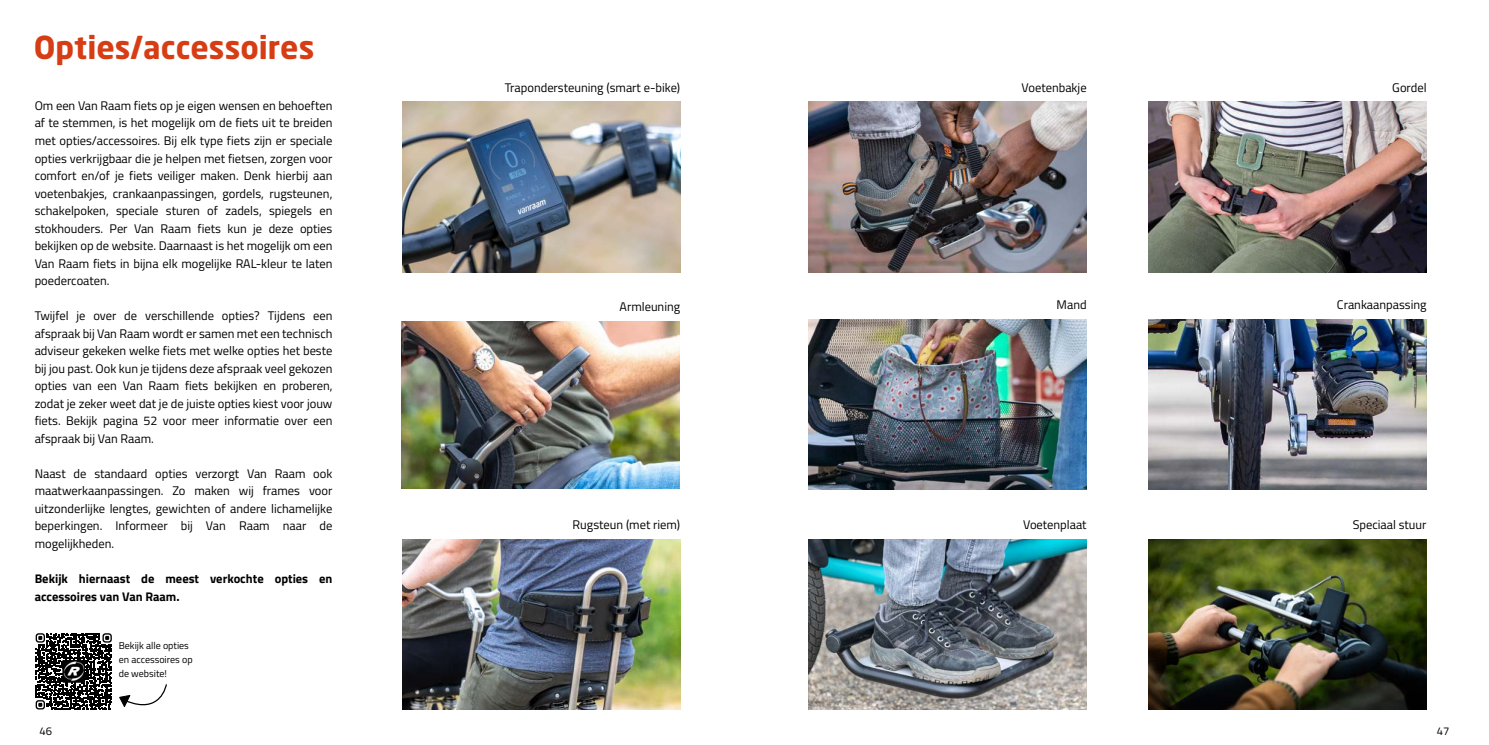
<style>
.page{position:relative;width:1489px;height:745px;background:#fff}
.page>*{position:absolute;margin:0;border:0;box-sizing:border-box;transform-origin:0 0}
.t1{font:700 31.25px "Neo Sans VR";color:#d73d15}
.t2{font:12.5px/17.5px "Titillium Web";color:#000;text-align:justify}
.t3{font:700 12.5px/17.5px "Titillium Web";color:#000}
.t4{font:11.25px "Titillium Web";color:#4a4948}
.t5{font:10px/13.8px "Titillium Web";color:#000}
.s1{font-family:"Neo Sans W1 G"}
</style>
<div class="page">
<img style="left:402px;top:539px;width:278px;height:170px">
<img style="left:402px;top:102px;width:278px;height:170px">
<img style="left:401px;top:321px;width:278px;height:167px">
<img style="left:1148px;top:539px;width:278px;height:170px">
<img style="left:808px;top:102px;width:278px;height:170px">
<img style="left:1148px;top:102px;width:278px;height:170px">
<img style="left:808px;top:539px;width:278px;height:170px">
<img style="left:808px;top:319px;width:278px;height:170px">
<img style="left:1148px;top:319px;width:278px;height:170px">
<svg style="left:119px;top:684px;width:48px;height:23px"></svg>
<svg style="left:35px;top:635px;width:76px;height:75px"></svg>
<svg style="left:36px;top:633px;width:76px;height:76px"></svg>
<h1 class="t1" style="left:34px;top:35px;width:282px">Opties<span class="s1">/</span>accessoires</h1>
<p class="t2" style="left:35px;top:96px;width:299px">Om een Van Raam fiets op je eigen wensen en behoeften af te stemmen, is het mogelijk om de fiets uit te breiden met opties/accessoires. Bij elk type fiets zijn er speciale opties verkrijgbaar die je helpen met fietsen, zorgen voor comfort en/of je fiets veiliger maken. Denk hierbij aan voetenbakjes, crankaanpassingen, gordels, rugsteunen, schakelpoken, speciale sturen of zadels, spiegels en stokhouders. Per Van Raam fiets kun je deze opties bekijken op de website. Daarnaast is het mogelijk om een Van Raam fiets in bijna elk mogelijke RAL-kleur te laten poedercoaten.</p>
<p class="t2" style="left:35px;top:306px;width:299px">Twijfel je over de verschillende opties? Tijdens een afspraak bij Van Raam wordt er samen met een technisch adviseur gekeken welke fiets met welke opties het beste bij jou past. Ook kun je tijdens deze afspraak veel gekozen opties van een Van Raam fiets bekijken en proberen, zodat je zeker weet dat je de juiste opties kiest voor jouw fiets. Bekijk pagina 52 voor meer informatie over een afspraak bij Van Raam.</p>
<p class="t2" style="left:35px;top:464px;width:299px">Naast de standaard opties verzorgt Van Raam ook maatwerkaanpassingen. Zo maken wij frames voor uitzonderlijke lengtes, gewichten of andere lichamelijke beperkingen. Informeer bij Van Raam naar de mogelijkheden.</p>
<p class="t3" style="left:35px;top:569px;width:299px">Bekijk hiernaast de meest verkochte opties en accessoires van Van Raam.</p>
<p class="t5" style="left:119px;top:638px;width:75px">Bekijk alle opties en accessoires op de website!</p>
<p class="t2" style="left:504px;top:78px;width:177px">Trapondersteuning (smart e-bike)</p>
<p class="t2" style="left:619px;top:297px;width:62px">Armleuning</p>
<p class="t2" style="left:572px;top:514px;width:109px">Rugsteun (met riem)</p>
<p class="t2" style="left:1021px;top:78px;width:67px">Voetenbakje</p>
<p class="t2" style="left:1392px;top:78px;width:36px">Gordel</p>
<p class="t2" style="left:1056px;top:295px;width:32px">Mand</p>
<p class="t2" style="left:1336px;top:295px;width:91px">Crankaanpassing</p>
<p class="t2" style="left:1023px;top:514px;width:65px">Voetenplaat</p>
<p class="t2" style="left:1352px;top:514px;width:75px">Speciaal stuur</p>
<p class="t4" style="left:40px;top:722px;width:14px">46</p>
<p class="t4" style="left:1436px;top:722px;width:14px">47</p>
</div>
